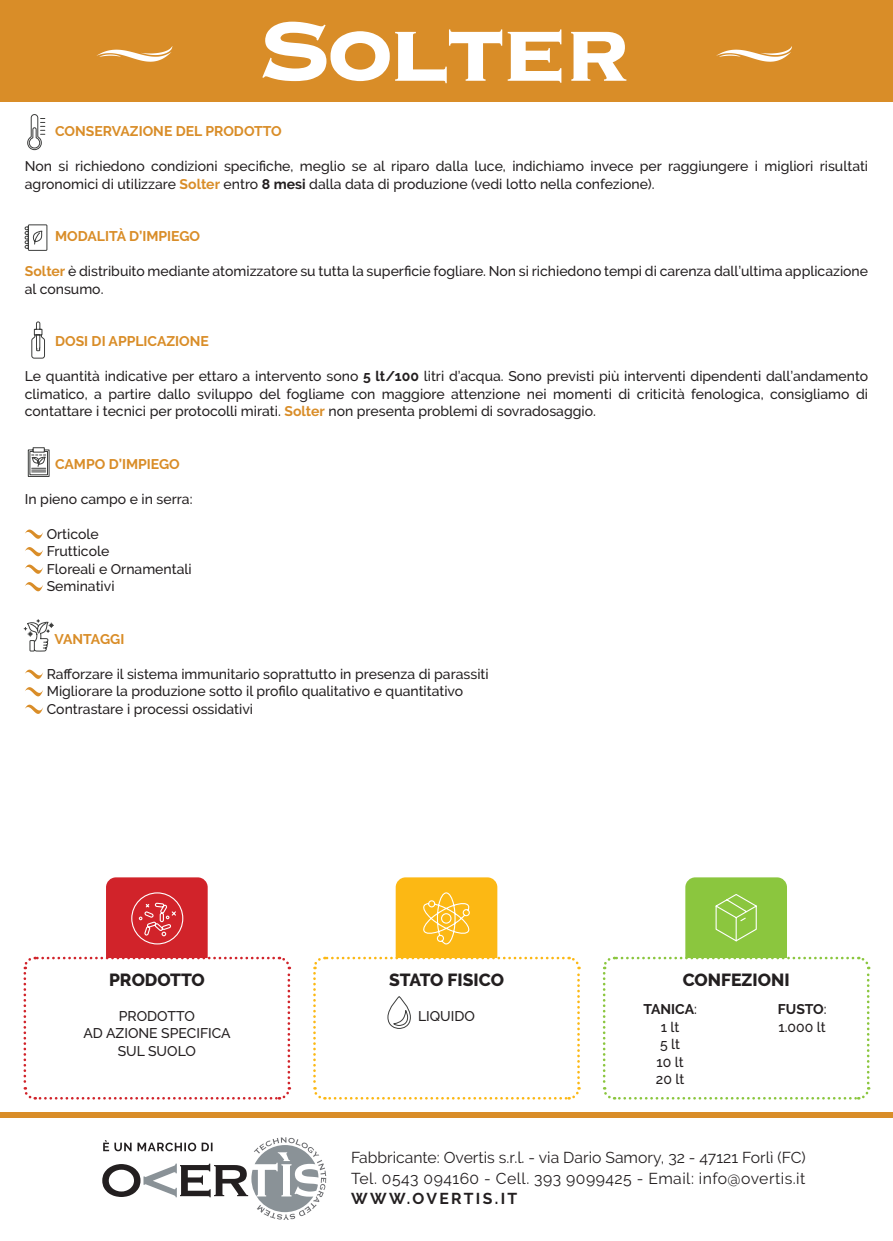
<style>
.page{position:relative;width:893px;height:1241px;background:#fff}
.page>*{position:absolute;margin:0;border:0;box-sizing:border-box;transform-origin:0 0}
.t1{font:700 110.95px "Copperplate";letter-spacing:-.05em;color:#fff}
.t2{font:800 17.5px "Raleway";color:#231f20}
.t3{font:15.75px/20.3px "Raleway";color:#231f20}
.t4{font:700 15.75px "Raleway";letter-spacing:.15em;color:#231f20}
.t5{font:500 14px/17.5px "Raleway";color:#231f20}
.t6{font:700 14px "Raleway";color:#d98d28}
.s1{font-weight:700;color:#d98d28}
.s2{font-weight:700}
</style>
<div class="page">
<div style="left:0;top:1112px;width:893px;height:5px;background:#d98d28"></div>
<svg style="left:102px;top:1137px;width:224px;height:82px"></svg>
<div style="left:0;top:0;width:893px;height:102px;background:#d98d28"></div>
<svg style="left:716px;top:46px;width:76px;height:16px"></svg>
<svg style="left:96px;top:46px;width:76px;height:16px"></svg>
<div style="left:106px;top:877px;width:102px;height:92px;background:#d1232a;border-radius:10px"></div>
<div style="left:396px;top:877px;width:101px;height:92px;background:#fcb814;border-radius:10px"></div>
<div style="left:685px;top:877px;width:102px;height:92px;background:#8bc63e;border-radius:10px"></div>
<svg style="left:25px;top:529px;width:18px;height:9px"></svg>
<svg style="left:25px;top:547px;width:18px;height:9px"></svg>
<svg style="left:25px;top:564px;width:18px;height:9px"></svg>
<svg style="left:25px;top:582px;width:18px;height:9px"></svg>
<svg style="left:25px;top:669px;width:18px;height:9px"></svg>
<svg style="left:25px;top:687px;width:18px;height:9px"></svg>
<svg style="left:25px;top:704px;width:18px;height:9px"></svg>
<svg style="left:23px;top:955px;width:269px;height:145px"></svg>
<svg style="left:602px;top:955px;width:269px;height:145px"></svg>
<svg style="left:715px;top:894px;width:42px;height:47px"></svg>
<svg style="left:423px;top:892px;width:47px;height:52px"></svg>
<svg style="left:313px;top:955px;width:268px;height:145px"></svg>
<svg style="left:131px;top:892px;width:53px;height:52px"></svg>
<svg style="left:31px;top:321px;width:14px;height:38px"></svg>
<svg style="left:28px;top:447px;width:22px;height:30px"></svg>
<svg style="left:23px;top:619px;width:31px;height:32px"></svg>
<svg style="left:27px;top:114px;width:19px;height:36px"></svg>
<svg style="left:25px;top:224px;width:22px;height:27px"></svg>
<h1 class="t1" style="left:258px;top:-22px;width:375px">Solter</h1>
<p class="t6" style="left:55px;top:123px;width:228px">CONSERVAZIONE DEL PRODOTTO</p>
<p class="t5" style="left:25px;top:157px;width:845px">Non si richiedono condizioni specifiche, meglio se al riparo dalla luce, indichiamo invece per raggiungere i migliori risultati agronomici di utilizzare <span class="s1">Solter</span> entro <span class="s2">8 mesi</span> dalla data di produzione (vedi lotto nella confezione).</p>
<p class="t6" style="left:55px;top:228px;width:147px">MODALITÀ D’IMPIEGO</p>
<p class="t5" style="left:25px;top:262px;width:845px"><span class="s1">Solter</span> è distribuito mediante atomizzatore su tutta la superficie fogliare. Non si richiedono tempi di carenza dall’ultima applicazione al consumo.</p>
<p class="t6" style="left:55px;top:333px;width:155px">DOSI DI APPLICAZIONE</p>
<p class="t5" style="left:25px;top:367px;width:845px;text-align:justify">Le quantità indicative per ettaro a intervento sono <span class="s2">5 lt/100</span> litri d’acqua. Sono previsti più interventi dipendenti dall’andamento climatico, a partire dallo sviluppo del fogliame con maggiore attenzione nei momenti di criticità fenologica, consigliamo di contattare i tecnici per protocolli mirati. <span class="s1">Solter</span> non presenta problemi di sovradosaggio.</p>
<p class="t6" style="left:55px;top:456px;width:126px">CAMPO D’IMPIEGO</p>
<p class="t5" style="left:25px;top:490px;width:169px">In pieno campo e in serra:</p>
<p class="t5" style="left:47px;top:525px;width:146px">Orticole<br>Frutticole<br>Floreali e Ornamentali<br>Seminativi</p>
<p class="t6" style="left:55px;top:631px;width:71px">VANTAGGI</p>
<p class="t5" style="left:47px;top:665px;width:443px">Rafforzare il sistema immunitario soprattutto in presenza di parassiti<br>Migliorare la produzione sotto il profilo qualitativo e quantitativo<br>Contrastare i processi ossidativi</p>
<p class="t2" style="left:109px;top:969px;width:97px">PRODOTTO</p>
<p class="t5" style="left:83px;top:1006px;width:149px;text-align:center">PRODOTTO<br>AD AZIONE SPECIFICA<br>SUL SUOLO</p>
<p class="t2" style="left:389px;top:969px;width:116px">STATO FISICO</p>
<p class="t5" style="left:418px;top:1006px;width:58px">LIQUIDO</p>
<p class="t2" style="left:683px;top:969px;width:108px">CONFEZIONI</p>
<p class="t5" style="left:643px;top:1000px;width:55px;text-align:center"><span class="s2">TANICA</span>:<br>1 lt<br>5 lt<br>10 lt<br>20 lt</p>
<p class="t5" style="left:778px;top:1000px;width:50px"><span class="s2">FUSTO</span>:<br>1.000 lt</p>
<p class="t3" style="left:351px;top:1147px;width:456px">Fabbricante: Overtis s.r.l. - via Dario Samory, 32 - 47121 Forlì (FC)<br>Tel. 0543 094160 - Cell. 393 9099425 - Email: info@overtis.it</p>
<p class="t4" style="left:351px;top:1189px;width:168px">WWW.OVERTIS.IT</p>
</div>
